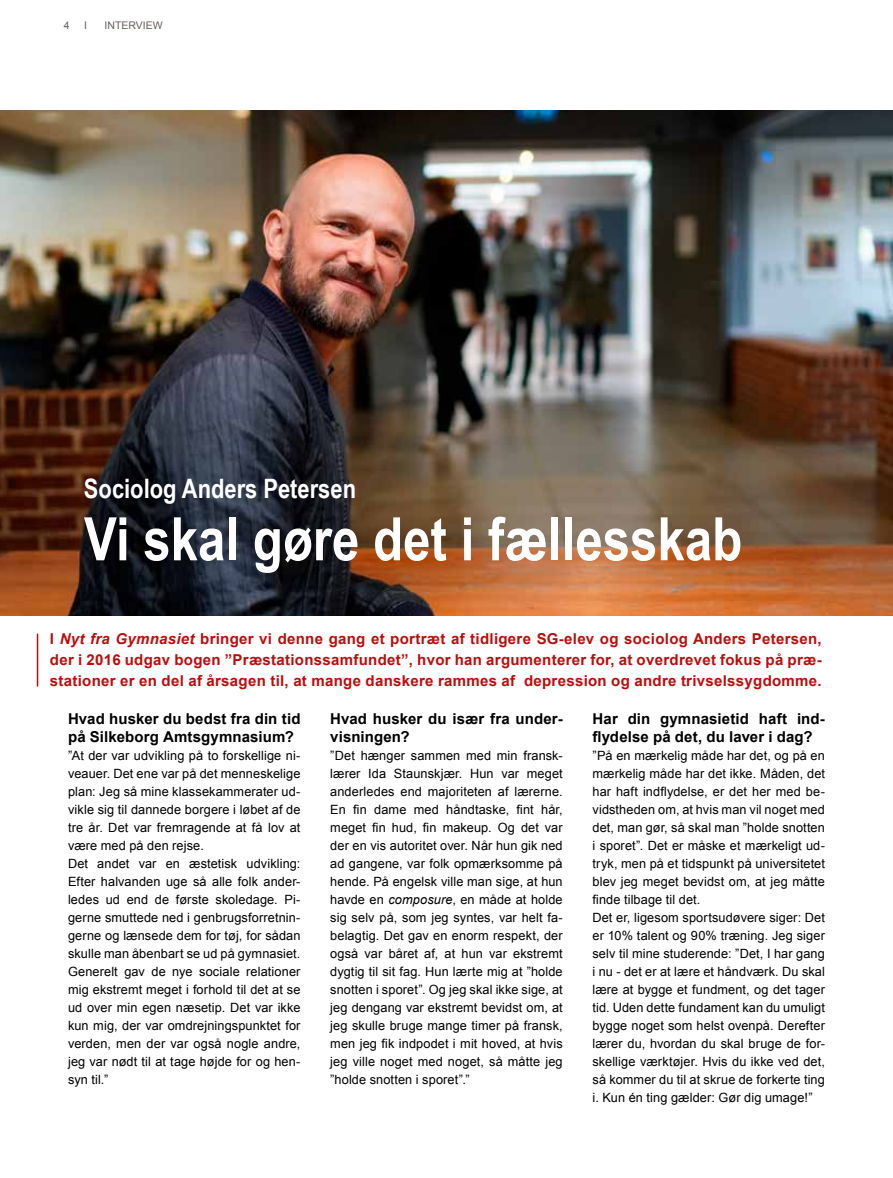
<style>
.page{position:relative;width:893px;height:1178px;background:#fff}
.page>*{position:absolute;margin:0;border:0;box-sizing:border-box;transform-origin:0 0}
.t1{font:700 60px "Arial Narrow";color:#fff}
.t2{font:700 26.7px "Arial Narrow";color:#fff}
.t3{font:700 15px/21px "Arial";letter-spacing:.02em;color:#bb0e0c;text-align:justify}
.t4{font:700 15px/18px "Arial";letter-spacing:.01em;color:#000}
.t5{font:12.75px/18px "Arial";letter-spacing:.01em;color:#000}
.t6{font:10.5px "Arial";color:#66605d}
.s1{font-style:italic}
</style>
<div class="page">
<img style="left:0;top:111px;width:893px;height:504px">
<hr style="left:37px;top:634px;width:1px;height:52px;background:#bb0e0c">
<p class="t6" style="left:64px;top:18px;width:7px">4</p>
<p class="t6" style="left:84px;top:18px;width:4px">I</p>
<p class="t6" style="left:105px;top:18px;width:60px">INTERVIEW</p>
<h2 class="t2" style="left:84px;top:468px;width:274px">Sociolog Anders Petersen</h2>
<h1 class="t1" style="left:84px;top:494px;width:660px">Vi skal gøre det i fællesskab</h1>
<p class="t3" style="left:50px;top:629px;width:773px">I <span class="s1">Nyt fra Gymnasiet</span> bringer vi denne gang et portræt af tidligere SG-elev og sociolog Anders Petersen, der i 2016 udgav bogen ”Præstationssamfundet”, hvor han argumenterer for, at overdrevet fokus på præ&shy;stationer er en del af årsagen til, at mange danskere rammes af depression og andre trivselssygdomme.</p>
<p class="t4" style="left:68px;top:710px;width:234px">Hvad husker du bedst fra din tid på Silkeborg Amtsgymnasium?</p>
<p class="t5" style="left:68px;top:746px;width:234px">”At der var udvikling på to forskellige ni&shy;veauer. Det ene var på det menneskelige plan: Jeg så mine klassekammerater ud&shy;vikle sig til dannede borgere i løbet af de tre år. Det var fremragende at få lov at være med på den rejse.<br>Det andet var en æstetisk udvikling:<br>Efter halvanden uge så alle folk ander&shy;ledes ud end de første skoledage. Pi&shy;gerne smuttede ned i genbrugsforretnin&shy;gerne og lænsede dem for tøj, for sådan skulle man åbenbart se ud på gymnasiet.<br>Generelt gav de nye sociale relationer mig ekstremt meget i forhold til det at se ud over min egen næsetip. Det var ikke kun mig, der var omdrejningspunktet for verden, men der var også nogle andre, jeg var nødt til at tage højde for og hen&shy;syn til.”</p>
<p class="t4" style="left:330px;top:710px;width:234px">Hvad husker du især fra under&shy;visningen?</p>
<p class="t5" style="left:330px;top:746px;width:234px;text-align:justify">”Det hænger sammen med min fransk&shy;lærer Ida Staunskjær. Hun var meget anderledes end majoriteten af lærerne.<br>En fin dame med håndtaske, fint hår, meget fin hud, fin makeup. Og det var der en vis autoritet over. Når hun gik ned ad gangene, var folk opmærksomme på hende. På engelsk ville man sige, at hun havde en <span class="s1">composure</span>, en måde at holde sig selv på, som jeg syntes, var helt fa&shy;belagtig. Det gav en enorm respekt, der også var båret af, at hun var ekstremt dygtig til sit fag. Hun lærte mig at ”holde snotten i sporet”. Og jeg skal ikke sige, at jeg dengang var ekstremt bevidst om, at jeg skulle bruge mange timer på fransk, men jeg fik indpodet i mit hoved, at hvis jeg ville noget med noget, så måtte jeg ”holde snotten i sporet”.”</p>
<p class="t4" style="left:592px;top:710px;width:234px">Har din gymnasietid haft ind&shy;flydelse på det, du laver i dag?</p>
<p class="t5" style="left:592px;top:746px;width:234px">”På en mærkelig måde har det, og på en mærkelig måde har det ikke. Måden, det har haft indflydelse, er det her med be&shy;vidstheden om, at hvis man vil noget med det, man gør, så skal man ”holde snotten i sporet”. Det er måske et mærkeligt ud&shy;tryk, men på et tidspunkt på universitetet blev jeg meget bevidst om, at jeg måtte finde tilbage til det.<br>Det er, ligesom sportsudøvere siger: Det er 10% talent og 90% træning. Jeg siger selv til mine studerende: ”Det, I har gang i nu - det er at lære et håndværk. Du skal lære at bygge et fundment, og det tager tid. Uden dette fundament kan du umuligt bygge noget som helst ovenpå. Derefter lærer du, hvordan du skal bruge de for&shy;skellige værktøjer. Hvis du ikke ved det, så kommer du til at skrue de forkerte ting i. Kun én ting gælder: Gør dig umage!”</p>
</div>
